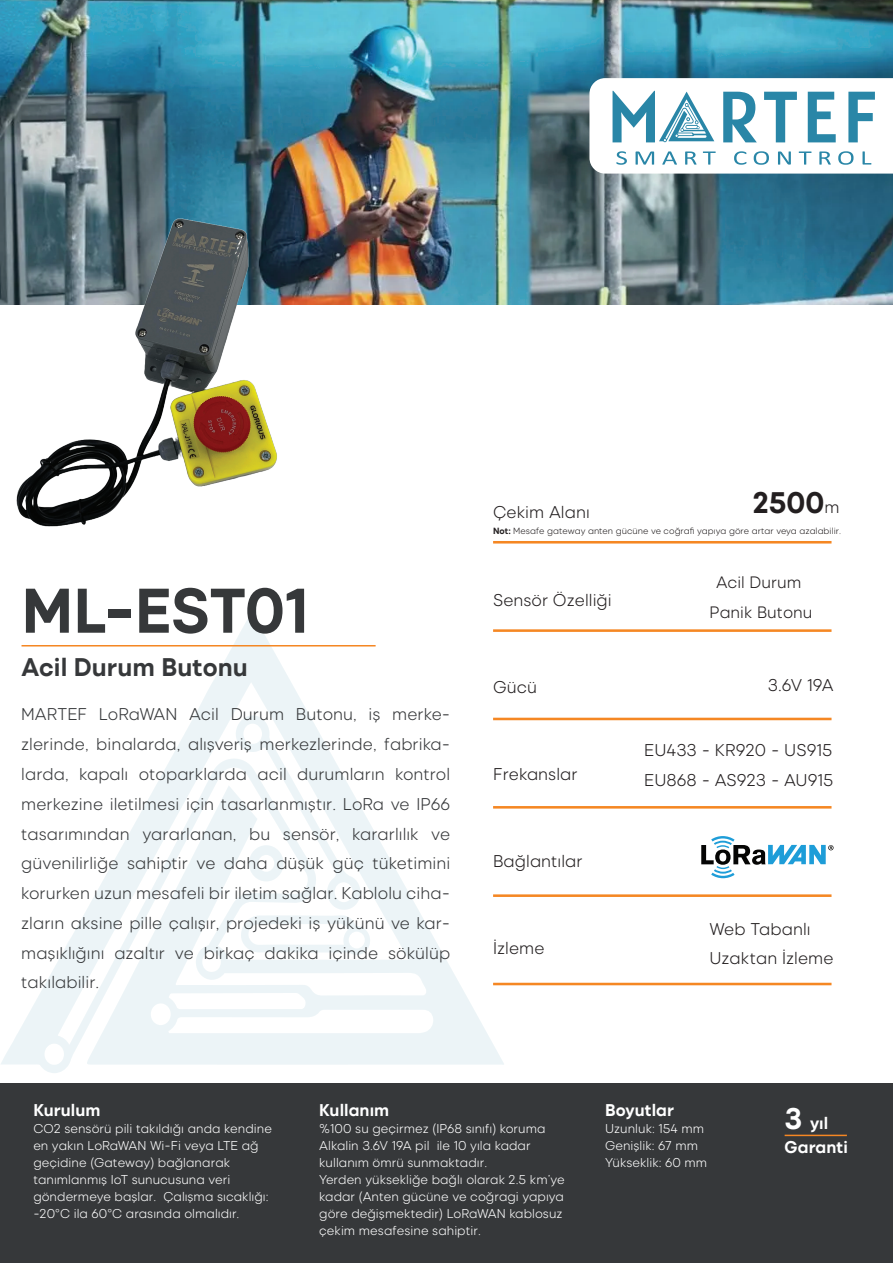
<style>
.page{position:relative;width:893px;height:1263px;background:#fff}
.page>*{position:absolute;margin:0;border:0;box-sizing:border-box;transform-origin:0 0}
.t1{font:700 62.85px "Izmir";letter-spacing:.005em;color:#36383a}
.t2{font:700 29.7px "Izmir";color:#231f20}
.t3{font:700 25.5px "Izmir";letter-spacing:.005em;color:#36383a}
.t4{font:300 16.95px/29.7px "Izmir";letter-spacing:.005em;color:#36383a;text-align:justify}
.t5{font:300 16.95px/29.7px "Izmir";letter-spacing:.005em;color:#231f20}
.t6{font:700 16.95px/23.9px "Izmir";letter-spacing:.005em;color:#fff}
.t7{font:300 16.5px/29.7px "Izmir";letter-spacing:.005em;color:#231f20;text-align:center}
.t8{font:300 12.75px/17px "Izmir";letter-spacing:.005em;color:#fff}
.t9{font:300 9px "Izmir";letter-spacing:.005em;color:#231f20}
.s1{font-weight:300;font-size:16.95px}
.s2{font-weight:700}
.s3{font-size:29.7px}
</style>
<div class="page">
<img style="left:1px;top:0;width:892px;height:305px">
<div style="left:0;top:1083px;width:893px;height:180px;background:#36383a"></div>
<svg style="left:1px;top:613px;width:503px;height:460px"></svg>
<hr style="left:493px;top:541px;width:338px;height:2px;background:#f58723">
<hr style="left:493px;top:629px;width:338px;height:3px;background:#f58723">
<hr style="left:493px;top:718px;width:338px;height:2px;background:#f58723">
<hr style="left:493px;top:806px;width:338px;height:2px;background:#f58723">
<hr style="left:493px;top:894px;width:338px;height:3px;background:#f58723">
<hr style="left:493px;top:983px;width:338px;height:2px;background:#f58723">
<svg style="left:701px;top:836px;width:132px;height:42px"></svg>
<hr style="left:785px;top:1135px;width:62px;height:1px;background:#f58723">
<hr style="left:22px;top:645px;width:354px;height:1px;background:#f58723">
<svg style="left:589px;top:78px;width:304px;height:96px"></svg>
<img style="left:13px;top:215px;width:271px;height:312px">
<h3 class="t5" style="left:493px;top:497px;width:98px">Çekim Alanı</h3>
<h2 class="t2" style="left:753px;top:482px;width:89px">2500<span class="s1">m</span></h2>
<h1 class="t1" style="left:22px;top:567px;width:288px">ML-EST01</h1>
<h3 class="t3" style="left:22px;top:649px;width:228px">Acil Durum Butonu</h3>
<p class="t4" style="left:21px;top:699px;width:431px">MARTEF LoRaWAN Acil Durum Butonu, iş merke&shy;zlerinde, binalarda, alışveriş merkezlerinde, fabrika&shy;larda, kapalı otoparklarda acil durumların kontrol merkezine iletilmesi için tasarlanmıştır. LoRa ve IP66 tasarımından yararlanan, bu sensör, kararlılık ve güvenilirliğe sahiptir ve daha düşük güç tüketimini korurken uzun mesafeli bir iletim sağlar. Kablolu ciha&shy;zların aksine pille çalışır, projedeki iş yükünü ve kar&shy;maşıklığını azaltır ve birkaç dakika içinde sökülüp takılabilir.</p>
<p class="t9" style="left:493px;top:525px;width:349px"><span class="s2">Not:</span> Mesafe gateway anten gücüne ve coğrafi yapıya göre artar veya azalabilir.</p>
<h3 class="t5" style="left:493px;top:584px;width:120px">Sensör Özelliği</h3>
<h3 class="t5" style="left:493px;top:671px;width:45px">Gücü</h3>
<h3 class="t5" style="left:493px;top:758px;width:86px">Frekanslar</h3>
<h3 class="t5" style="left:493px;top:845px;width:91px">Bağlantılar</h3>
<h3 class="t5" style="left:493px;top:932px;width:53px">İzleme</h3>
<p class="t7" style="left:709px;top:566px;width:105px">Acil Durum<br>Panik Butonu</p>
<h3 class="t5" style="left:768px;top:669px;width:67px">3.6V 19A</h3>
<h3 class="t5" style="left:644px;top:735px;width:191px">EU433 - KR920 - US915<br>EU868 - AS923 - AU915</h3>
<h3 class="t5" style="left:709px;top:913px;width:126px">Web Tabanlı<br>Uzaktan İzleme</h3>
<h3 class="t6" style="left:33px;top:1097px;width:69px">Kurulum</h3>
<p class="t8" style="left:33px;top:1119px;width:240px">CO2 sensörü pili takıldığı anda kendine en yakın LoRaWAN Wi-Fi veya LTE ağ geçidine (Gateway) bağlanarak tanımlanmış IoT sunucusuna veri göndermeye başlar. Çalışma sıcaklığı: -20°C ila 60°C arasında olmalıdır.</p>
<h3 class="t6" style="left:319px;top:1097px;width:71px">Kullanım</h3>
<p class="t8" style="left:319px;top:1119px;width:247px">%100 su geçirmez (IP68 sınıfı) koruma Alkalin 3.6V 19A pil ile 10 yıla kadar kullanım ömrü sunmaktadır.<br>Yerden yüksekliğe bağlı olarak 2.5 km’ye kadar (Anten gücüne ve coğragi yapıya göre değişmektedir) LoRaWAN kablosuz çekim mesafesine sahiptir.</p>
<h3 class="t6" style="left:605px;top:1097px;width:70px">Boyutlar</h3>
<p class="t8" style="left:605px;top:1119px;width:103px">Uzunluk: 154 mm<br>Genişlik: 67 mm<br>Yükseklik: 60 mm</p>
<h3 class="t6" style="left:785px;top:1110px;width:65px"><span class="s3">3</span> yıl<br>Garanti</h3>
</div>
